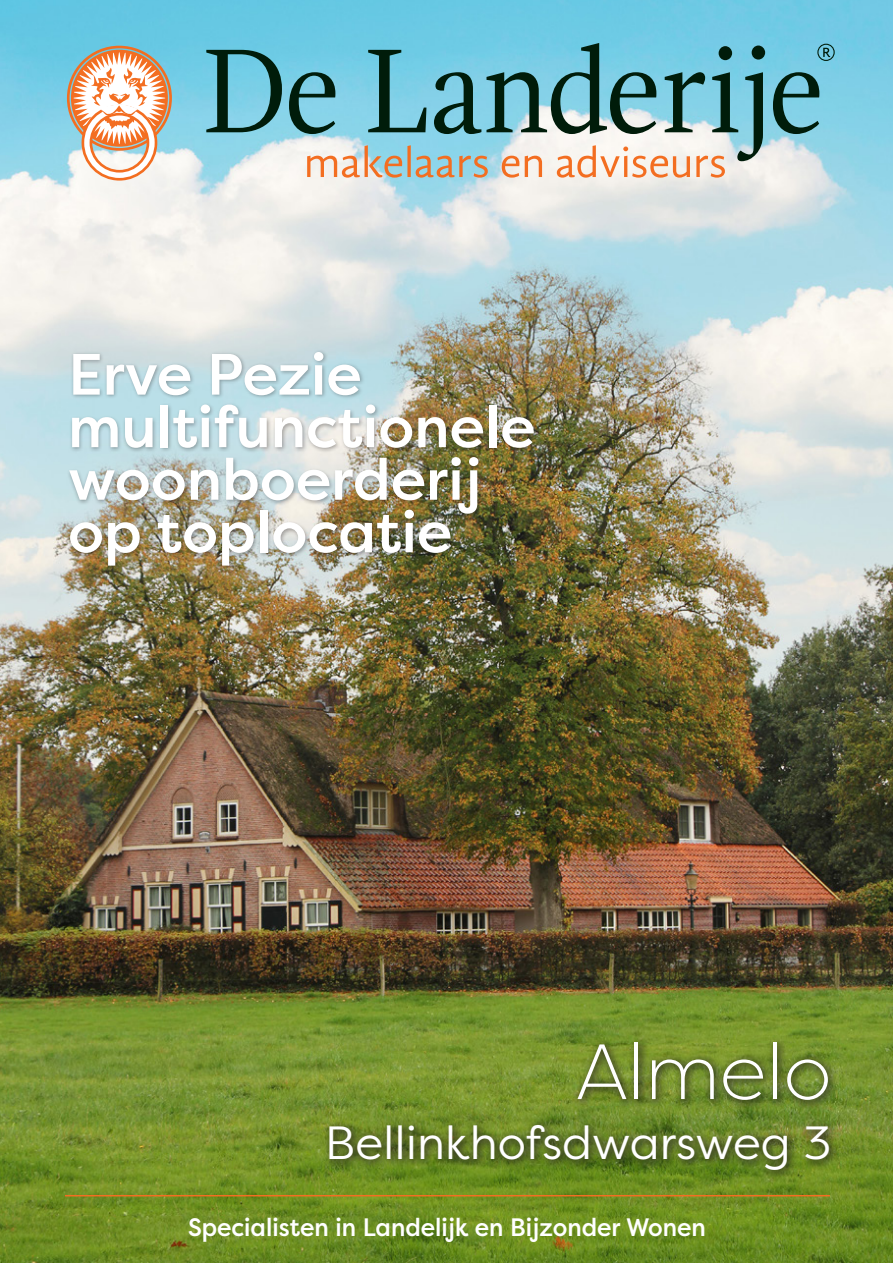
<style>
.page{position:relative;width:893px;height:1263px;background:#fff}
.page>*{position:absolute;margin:0;border:0;box-sizing:border-box;transform-origin:0 0}
.t1{font:300 78px "Filson Pro";color:#fff}
.t2{font:500 58.2px/52.5px "Filson Pro";color:#fff}
.t3{font:46.5px "Filson Pro";color:#fff}
.Normaal{font:500 25.2px "Filson Pro";color:#fff;scale:.94 1}
</style>
<div class="page">
<img style="left:0;top:0;width:893px;height:1263px">
<svg style="left:817px;top:44px;width:18px;height:17px"></svg>
<svg style="left:206px;top:50px;width:76px;height:82px;background:#53949f"></svg>
<svg style="left:289px;top:43px;width:476px;height:135px;background:#8ab4ba"></svg>
<svg style="left:773px;top:72px;width:46px;height:62px;background:#518c93"></svg>
<svg style="left:67px;top:46px;width:105px;height:135px"></svg>
<div style="left:66px;top:349px;width:473px;height:222px;background:#231f20;opacity:.36"></div>
<div style="left:322px;top:1035px;width:517px;height:145px;background:#231f20;opacity:.75"></div>
<hr style="left:65px;top:1195px;width:765px;height:1px;background:#f36e21">
<p class="t2" style="left:68px;top:347px;width:295px">Erve Pezie</p>
<p class="t2" style="left:68px;top:399px;width:469px">multifunctionele woonboerderij</p>
<p class="t2" style="left:68px;top:504px;width:386px">op toplocatie</p>
<p class="t1" style="left:576px;top:1022px;width:257px">Almelo</p>
<p class="t3" style="left:325px;top:1112px;width:508px">Bellinkhofsdwarsweg 3</p>
<p class="Normaal" style="left:188px;top:1210px;width:552px">Specialisten in Landelijk en Bijzonder Wonen</p>
</div>
